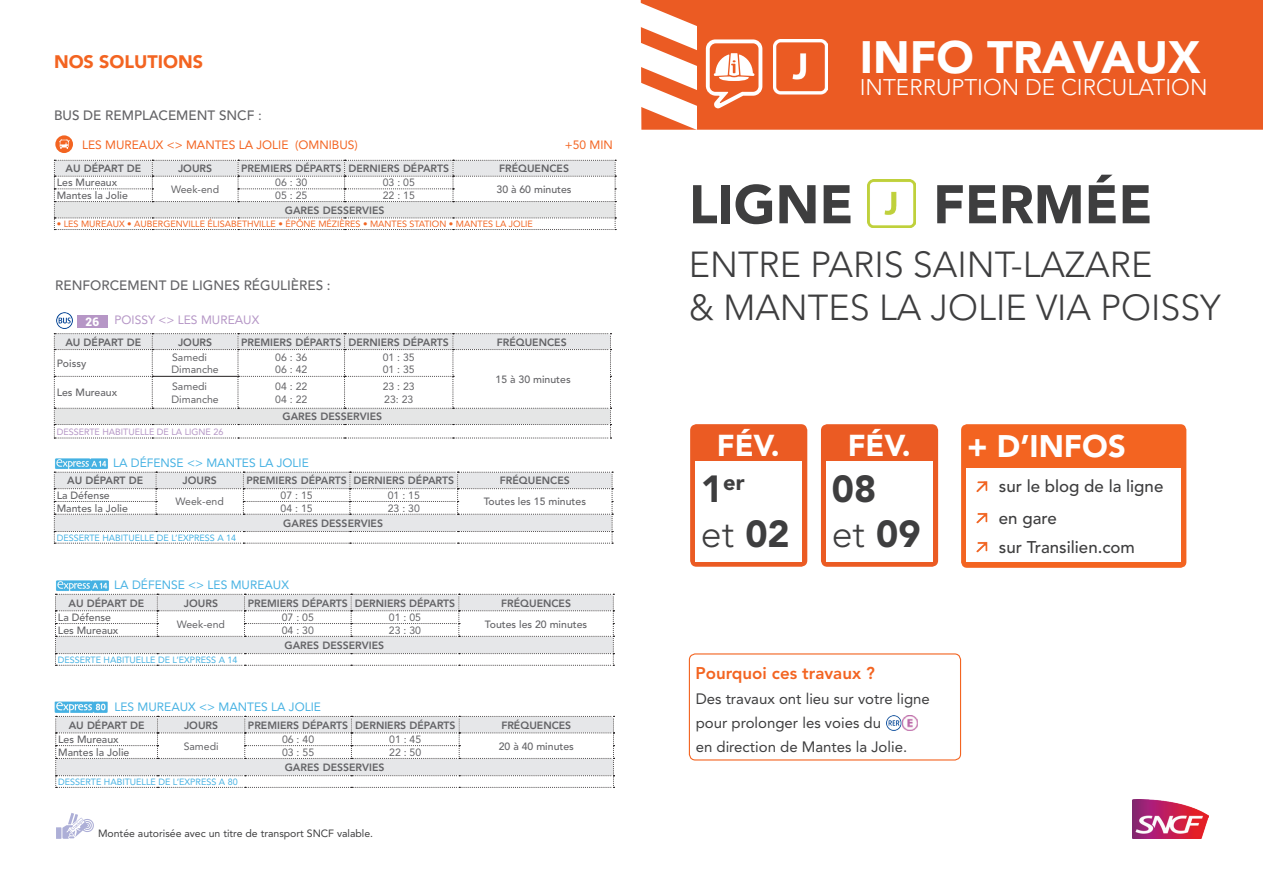
<style>
.page{position:relative;width:1263px;height:893px;background:#fff}
.page>*{position:absolute;margin:0;border:0;box-sizing:border-box;transform-origin:0 0}
.t1{font:900 53.85px "Avenir LT Std";color:#3e3e3f}
.t2{font:900 45px "Avenir LT Std";color:#fff}
.t3{font:900 37.5px/45px "Avenir LT Std";color:#3e3e3f}
.t4{font:300 37.5px "Avenir LT Std";color:#3e3e3f}
.t5{font:300 35.85px/43px "Avenir LT Std";color:#3e3e3f}
.t6{font:900 30.9px "Avenir LT Std";color:#fff}
.t7{font:900 30px "Avenir LT Std";color:#fff}
.t8{font:300 22.5px "Avenir LT Std";color:#fff}
.t9{font:900 21.9px "Avenir LT Std";color:#3e3e3f}
.t10{font:900 18px "Avenir LT Std";color:#f36421}
.t11{font:500 16.95px/31.3px "Avenir LT Std";color:#3e3e3f}
.t12{font:800 16.95px "Avenir LT Std";color:#f36421}
.t13{font:15px/24px "Avenir LT Std";color:#3e3e3f}
.t14{font:500 13.5px "Avenir LT Std";color:#636366}
.t15{font:12px "Avenir LT Std";color:#47b2e3}
.t16{font:12px "Avenir LT Std";color:#f36421}
.t17{font:12px "Avenir LT Std";color:#b596c6}
.t18{font:900 11.85px "Roboto";color:#fff}
.t19{font:800 10.5px "Avenir LT Std";color:#636366}
.t20{font:10.5px/12.6px "Avenir LT Std";color:#636366}
.t21{font:500 10.5px "Avenir LT Std";color:#636366}
.t22{font:10.5px "Avenir LT Std";color:#3e3e3f}
.t23{font:9px "Avenir LT Std";color:#47b2e3}
.t24{font:9px "Avenir LT Std";color:#f16522}
.t25{font:9px "Avenir LT Std";color:#b495c5}
.s1{font-weight:400}
.s2{font-size:37.5px}
.s3{font-weight:900}
.s4{font-weight:300}
</style>
<div class="page">
<div style="left:697px;top:0;width:566px;height:130px;background:#eb5b23"></div>
<svg style="left:706px;top:39px;width:56px;height:69px"></svg>
<svg style="left:640px;top:0;width:57px;height:130px"></svg>
<img style="left:774px;top:39px;width:54px;height:57px">
<img style="left:867px;top:180px;width:48px;height:48px">
<img style="left:1132px;top:799px;width:77px;height:40px">
<div style="left:961px;top:424px;width:225px;height:144px;background:#f36421;border-radius:6px"></div>
<div style="left:966px;top:469px;width:215px;height:93px;background:#fff"></div>
<img style="left:976px;top:481px;width:12px;height:12px">
<img style="left:976px;top:513px;width:12px;height:11px">
<img style="left:976px;top:542px;width:12px;height:11px">
<div style="left:690px;top:424px;width:117px;height:143px;background:#eb5b23;border-radius:6px"></div>
<div style="left:821px;top:424px;width:117px;height:143px;background:#eb5b23;border-radius:6px"></div>
<div style="left:695px;top:462px;width:107px;height:100px;background:#fff"></div>
<div style="left:826px;top:462px;width:107px;height:100px;background:#fff"></div>
<div style="left:689px;top:653px;width:272px;height:107px;border:1px solid #f36421;border-radius:6px"></div>
<svg style="left:54px;top:312px;width:557px;height:127px"></svg>
<svg style="left:54px;top:160px;width:562px;height:70px"></svg>
<div style="left:55px;top:135px;width:18px;height:18px;background:#f36421;border-radius:50%"></div>
<svg style="left:59px;top:139px;width:10px;height:10px"></svg>
<svg style="left:55px;top:594px;width:559px;height:72px"></svg>
<img style="left:56px;top:580px;width:53px;height:11px">
<svg style="left:54px;top:472px;width:559px;height:72px"></svg>
<img style="left:55px;top:458px;width:53px;height:11px">
<img style="left:55px;top:702px;width:52px;height:10px">
<svg style="left:55px;top:716px;width:559px;height:72px"></svg>
<div style="left:77px;top:315px;width:30px;height:12px;background:#b696c6"></div>
<img style="left:56px;top:313px;width:16px;height:16px">
<img style="left:886px;top:715px;width:32px;height:15px">
<svg style="left:56px;top:813px;width:38px;height:26px"></svg>
<h3 class="t10" style="left:54px;top:50px;width:151px">NOS SOLUTIONS</h3>
<p class="t14" style="left:54px;top:107px;width:210px">BUS DE REMPLACEMENT SNCF <span class="s1">:</span></p>
<p class="t16" style="left:82px;top:137px;width:277px">LES MUREAUX &lt;&gt; MANTES LA JOLIE (OMNIBUS)</p>
<p class="t16" style="left:565px;top:137px;width:50px">+50 MIN</p>
<p class="t19" style="left:65px;top:162px;width:77px">AU DÉPART DE</p>
<p class="t19" style="left:178px;top:162px;width:36px">JOURS</p>
<p class="t19" style="left:241px;top:162px;width:209px">PREMIERS DÉPARTS DERNIERS DÉPARTS</p>
<p class="t19" style="left:499px;top:162px;width:71px">FRÉQUENCES</p>
<p class="t21" style="left:57px;top:177px;width:62px">Les Mureaux</p>
<p class="t20" style="left:171px;top:183px;width:50px">Week-end</p>
<p class="t20" style="left:275px;top:177px;width:34px">06 : 30</p>
<p class="t20" style="left:383px;top:177px;width:34px">03 : 05</p>
<p class="t21" style="left:496px;top:183px;width:77px">30 à 60 minutes</p>
<p class="t21" style="left:57px;top:190px;width:73px">Mantes la Jolie</p>
<p class="t20" style="left:275px;top:189px;width:34px">05 : 25</p>
<p class="t20" style="left:383px;top:189px;width:34px">22 : 15</p>
<p class="t19" style="left:285px;top:204px;width:101px">GARES DESSERVIES</p>
<p class="t24" style="left:57px;top:219px;width:478px">• LES MUREAUX • AUBERGENVILLE ÉLISABETHVILLE • ÉPÔNE MÉZIÈRES • MANTES STATION • MANTES LA JOLIE</p>
<p class="t14" style="left:55px;top:277px;width:277px">RENFORCEMENT DE LIGNES RÉGULIÈRES :</p>
<p class="t17" style="left:114px;top:313px;width:146px">POISSY &lt;&gt; LES MUREAUX</p>
<p class="t19" style="left:65px;top:336px;width:77px">AU DÉPART DE</p>
<p class="t19" style="left:178px;top:336px;width:36px">JOURS</p>
<p class="t19" style="left:241px;top:336px;width:209px">PREMIERS DÉPARTS DERNIERS DÉPARTS</p>
<p class="t19" style="left:497px;top:336px;width:71px">FRÉQUENCES</p>
<p class="t21" style="left:57px;top:357px;width:31px">Poissy</p>
<p class="t20" style="left:171px;top:351px;width:49px">Samedi<br>Dimanche</p>
<p class="t20" style="left:275px;top:351px;width:34px">06 : 36<br>06 : 42</p>
<p class="t20" style="left:383px;top:351px;width:34px">01 : 35<br>01 : 35</p>
<p class="t21" style="left:496px;top:373px;width:77px">15 à 30 minutes</p>
<p class="t21" style="left:57px;top:387px;width:62px">Les Mureaux</p>
<p class="t20" style="left:171px;top:380px;width:49px">Samedi<br>Dimanche</p>
<p class="t20" style="left:275px;top:380px;width:34px">04 : 22<br>04 : 22</p>
<p class="t20" style="left:383px;top:380px;width:34px">23 : 23<br>23: 23</p>
<p class="t19" style="left:282px;top:410px;width:101px">GARES DESSERVIES</p>
<p class="t25" style="left:57px;top:426px;width:168px">DESSERTE HABITUELLE DE LA LIGNE 26</p>
<p class="t18" style="left:86px;top:313px;width:15px">26</p>
<p class="t15" style="left:113px;top:456px;width:197px">LA DÉFENSE &lt;&gt; MANTES LA JOLIE</p>
<p class="t19" style="left:67px;top:475px;width:77px">AU DÉPART DE</p>
<p class="t19" style="left:183px;top:475px;width:36px">JOURS</p>
<p class="t19" style="left:246px;top:475px;width:209px">PREMIERS DÉPARTS DERNIERS DÉPARTS</p>
<p class="t19" style="left:500px;top:475px;width:71px">FRÉQUENCES</p>
<p class="t21" style="left:57px;top:489px;width:55px">La Défense</p>
<p class="t20" style="left:176px;top:496px;width:50px">Week-end</p>
<p class="t20" style="left:281px;top:489px;width:34px">07 : 15</p>
<p class="t20" style="left:388px;top:489px;width:34px">01 : 15</p>
<p class="t21" style="left:484px;top:496px;width:104px">Toutes les 15 minutes</p>
<p class="t21" style="left:57px;top:502px;width:73px">Mantes la Jolie</p>
<p class="t20" style="left:281px;top:502px;width:34px">04 : 15</p>
<p class="t20" style="left:388px;top:502px;width:34px">23 : 30</p>
<p class="t19" style="left:283px;top:517px;width:101px">GARES DESSERVIES</p>
<p class="t23" style="left:57px;top:532px;width:181px">DESSERTE HABITUELLE DE L’EXPRESS A 14</p>
<p class="t15" style="left:114px;top:578px;width:176px">LA DÉFENSE &lt;&gt; LES MUREAUX</p>
<p class="t19" style="left:68px;top:597px;width:77px">AU DÉPART DE</p>
<p class="t19" style="left:184px;top:597px;width:36px">JOURS</p>
<p class="t19" style="left:248px;top:597px;width:209px">PREMIERS DÉPARTS DERNIERS DÉPARTS</p>
<p class="t19" style="left:501px;top:597px;width:71px">FRÉQUENCES</p>
<p class="t21" style="left:58px;top:611px;width:55px">La Défense</p>
<p class="t20" style="left:177px;top:618px;width:50px">Week-end</p>
<p class="t20" style="left:282px;top:611px;width:34px">07 : 05</p>
<p class="t20" style="left:389px;top:611px;width:34px">01 : 05</p>
<p class="t21" style="left:485px;top:618px;width:104px">Toutes les 20 minutes</p>
<p class="t21" style="left:58px;top:624px;width:62px">Les Mureaux</p>
<p class="t20" style="left:282px;top:624px;width:34px">04 : 30</p>
<p class="t20" style="left:389px;top:624px;width:34px">23 : 30</p>
<p class="t19" style="left:284px;top:639px;width:101px">GARES DESSERVIES</p>
<p class="t23" style="left:58px;top:654px;width:181px">DESSERTE HABITUELLE DE L’EXPRESS A 14</p>
<h2 class="t2" style="left:860px;top:31px;width:343px">INFO TRAVAUX</h2>
<h3 class="t8" style="left:860px;top:74px;width:349px">INTERRUPTION DE CIRCULATION</h3>
<h1 class="t1" style="left:689px;top:172px;width:166px">LIGNE</h1>
<h1 class="t1" style="left:933px;top:172px;width:221px">FERMÉE</h1>
<h3 class="t5" style="left:689px;top:243px;width:533px">ENTRE PARIS SAINT-LAZARE<br>&amp; MANTES LA JOLIE VIA POISSY</h3>
<h3 class="t7" style="left:717px;top:427px;width:64px">FÉV.</h3>
<h3 class="t7" style="left:848px;top:427px;width:64px">FÉV.</h3>
<h3 class="t9" style="left:701px;top:469px;width:45px"><span class="s2">1</span>er</h3>
<h3 class="t4" style="left:701px;top:512px;width:90px">et <span class="s3">02</span></h3>
<h3 class="t3" style="left:832px;top:467px;width:90px">08<br><span class="s4">et</span> 09</h3>
<h3 class="t12" style="left:695px;top:663px;width:181px">Pourquoi ces travaux ?</h3>
<h3 class="t6" style="left:967px;top:427px;width:160px">+ D’INFOS</h3>
<h3 class="t11" style="left:999px;top:471px;width:166px">sur le blog de la ligne en gare</h3>
<h3 class="t11" style="left:999px;top:531px;width:138px">sur Transilien.com</h3>
<p class="t15" style="left:114px;top:700px;width:208px">LES MUREAUX &lt;&gt; MANTES LA JOLIE</p>
<h3 class="t13" style="left:696px;top:687px;width:236px">Des travaux ont lieu sur votre ligne pour prolonger les voies du<br>en direction de Mantes la Jolie.</h3>
<p class="t19" style="left:69px;top:719px;width:77px">AU DÉPART DE</p>
<p class="t19" style="left:184px;top:719px;width:36px">JOURS</p>
<p class="t19" style="left:248px;top:719px;width:209px">PREMIERS DÉPARTS DERNIERS DÉPARTS</p>
<p class="t19" style="left:501px;top:719px;width:71px">FRÉQUENCES</p>
<p class="t21" style="left:58px;top:733px;width:62px">Les Mureaux</p>
<p class="t20" style="left:184px;top:740px;width:37px">Samedi</p>
<p class="t20" style="left:282px;top:733px;width:34px">06 : 40</p>
<p class="t20" style="left:389px;top:733px;width:34px">01 : 45</p>
<p class="t21" style="left:499px;top:740px;width:77px">20 à 40 minutes</p>
<p class="t21" style="left:58px;top:746px;width:73px">Mantes la Jolie</p>
<p class="t20" style="left:282px;top:746px;width:34px">03 : 55</p>
<p class="t20" style="left:389px;top:746px;width:34px">22 : 50</p>
<p class="t19" style="left:285px;top:761px;width:101px">GARES DESSERVIES</p>
<p class="t23" style="left:58px;top:777px;width:181px">DESSERTE HABITUELLE DE L’EXPRESS A 80</p>
<p class="t22" style="left:98px;top:827px;width:277px">Montée autorisée avec un titre de transport SNCF valable.</p>
</div>
